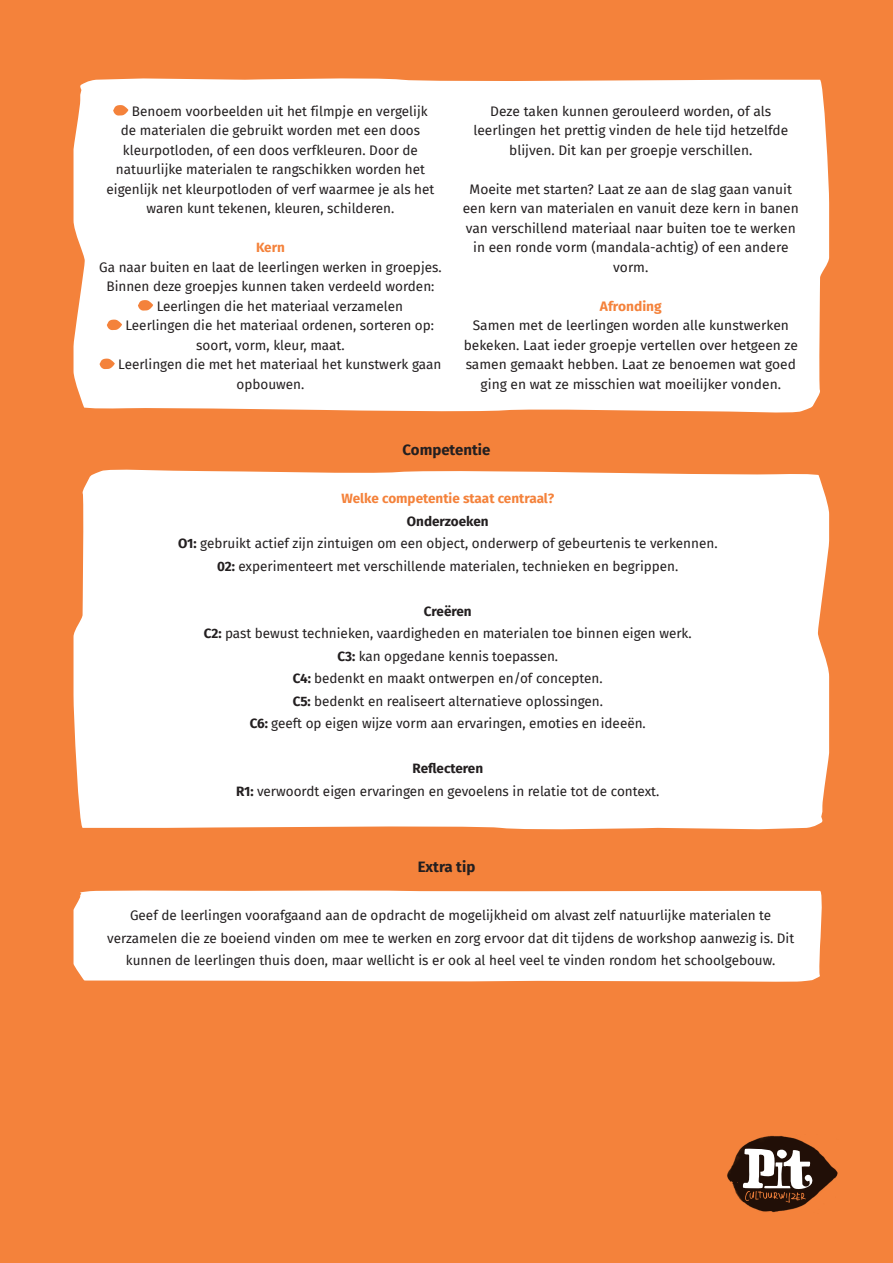
<style>
.page{position:relative;width:893px;height:1263px;background:#f4823b}
.page>*{position:absolute;margin:0;border:0;box-sizing:border-box;transform-origin:0 0}
.t1{font:700 15px "Fira Sans";color:#231f20}
.t2{font:13.5px/22.5px "Fira Sans";color:#231f20;text-align:center}
.t3{font:700 13.5px "Fira Sans";color:#f4823b}
.s1{font-weight:700}
</style>
<div class="page">
<div style="left:74px;top:469px;width:755px;height:361px;background:#fff"></div>
<div style="left:74px;top:890px;width:748px;height:92px;background:#fff"></div>
<div style="left:74px;top:78px;width:755px;height:335px;background:#fff"></div>
<svg style="left:113px;top:105px;width:15px;height:11px"></svg>
<svg style="left:138px;top:300px;width:15px;height:11px"></svg>
<svg style="left:107px;top:320px;width:15px;height:10px"></svg>
<svg style="left:100px;top:359px;width:15px;height:10px"></svg>
<img style="left:727px;top:1135px;width:111px;height:78px">
<svg style="left:743px;top:1148px;width:71px;height:55px;background:#807169"></svg>
<p class="t2" style="left:132px;top:99px;width:297px">Benoem voorbeelden uit het filmpje en vergelijk</p>
<p class="t2" style="left:121px;top:119px;width:301px">de materialen die gebruikt worden met een doos</p>
<p class="t2" style="left:123px;top:138px;width:296px">kleurpotloden, of een doos verfkleuren. Door de</p>
<p class="t2" style="left:116px;top:158px;width:311px">natuurlijke materialen te rangschikken worden het</p>
<p class="t2" style="left:107px;top:177px;width:329px">eigenlijk net kleurpotloden of verf waarmee je als het</p>
<p class="t2" style="left:147px;top:197px;width:249px">waren kunt tekenen, kleuren, schilderen.</p>
<p class="t3" style="left:256px;top:236px;width:30px">Kern</p>
<p class="t2" style="left:99px;top:255px;width:344px">Ga naar buiten en laat de leerlingen werken in groepjes.</p>
<p class="t2" style="left:106px;top:275px;width:329px">Binnen deze groepjes kunnen taken verdeeld worden:</p>
<p class="t2" style="left:157px;top:294px;width:248px">Leerlingen die het materiaal verzamelen</p>
<p class="t2" style="left:126px;top:314px;width:310px">Leerlingen die het materiaal ordenen, sorteren op:</p>
<p class="t2" style="left:196px;top:333px;width:150px">soort, vorm, kleur, maat.</p>
<p class="t2" style="left:118px;top:353px;width:325px">Leerlingen die met het materiaal het kunstwerk gaan</p>
<p class="t2" style="left:237px;top:372px;width:69px">opbouwen.</p>
<p class="t2" style="left:473px;top:101px;width:316px;line-height:19.5px">Deze taken kunnen gerouleerd worden, of als leerlingen het prettig vinden de hele tijd hetzelfde blijven. Dit kan per groepje verschillen.</p>
<p class="t2" style="left:463px;top:179px;width:338px;line-height:19.5px">Moeite met starten? Laat ze aan de slag gaan vanuit een kern van materialen en vanuit deze kern in banen van verschillend materiaal naar buiten toe te werken in een ronde vorm (mandala-achtig) of een andere vorm.</p>
<p class="t3" style="left:600px;top:294px;width:63px">Afronding</p>
<p class="t2" style="left:464px;top:315px;width:336px;line-height:19.5px">Samen met de leerlingen worden alle kunstwerken bekeken. Laat ieder groepje vertellen over hetgeen ze samen gemaakt hebben. Laat ze benoemen wat goed ging en wat ze misschien wat moeilijker vonden.</p>
<p class="t1" style="left:403px;top:437px;width:89px">Competentie</p>
<p class="t3" style="left:341px;top:487px;width:214px">Welke competentie staat centraal?</p>
<p class="t2" style="left:178px;top:509px;width:541px"><span class="s1">Onderzoeken<br>O1:</span> gebruikt actief zijn zintuigen om een object, onderwerp of gebeurtenis te verkennen.<br><span class="s1">02:</span> experimenteert met verschillende materialen, technieken en begrippen.</p>
<p class="t2" style="left:204px;top:599px;width:489px"><span class="s1">Creëren<br>C2:</span> past bewust technieken, vaardigheden en materialen toe binnen eigen werk.<br><span class="s1">C3:</span> kan opgedane kennis toepassen.<br><span class="s1">C4:</span> bedenkt en maakt ontwerpen en/of concepten.<br><span class="s1">C5:</span> bedenkt en realiseert alternatieve oplossingen.<br><span class="s1">C6:</span> geeft op eigen wijze vorm aan ervaringen, emoties en ideeën.</p>
<p class="t2" style="left:236px;top:757px;width:425px"><span class="s1">Reflecteren<br>R1:</span> verwoordt eigen ervaringen en gevoelens in relatie tot de context.</p>
<p class="t1" style="left:418px;top:854px;width:59px">Extra tip</p>
<p class="t2" style="left:107px;top:904px;width:689px">Geef de leerlingen voorafgaand aan de opdracht de mogelijkheid om alvast zelf natuurlijke materialen te verzamelen die ze boeiend vinden om mee te werken en zorg ervoor dat dit tijdens de workshop aanwezig is. Dit kunnen de leerlingen thuis doen, maar wellicht is er ook al heel veel te vinden rondom het schoolgebouw.</p>
</div>
